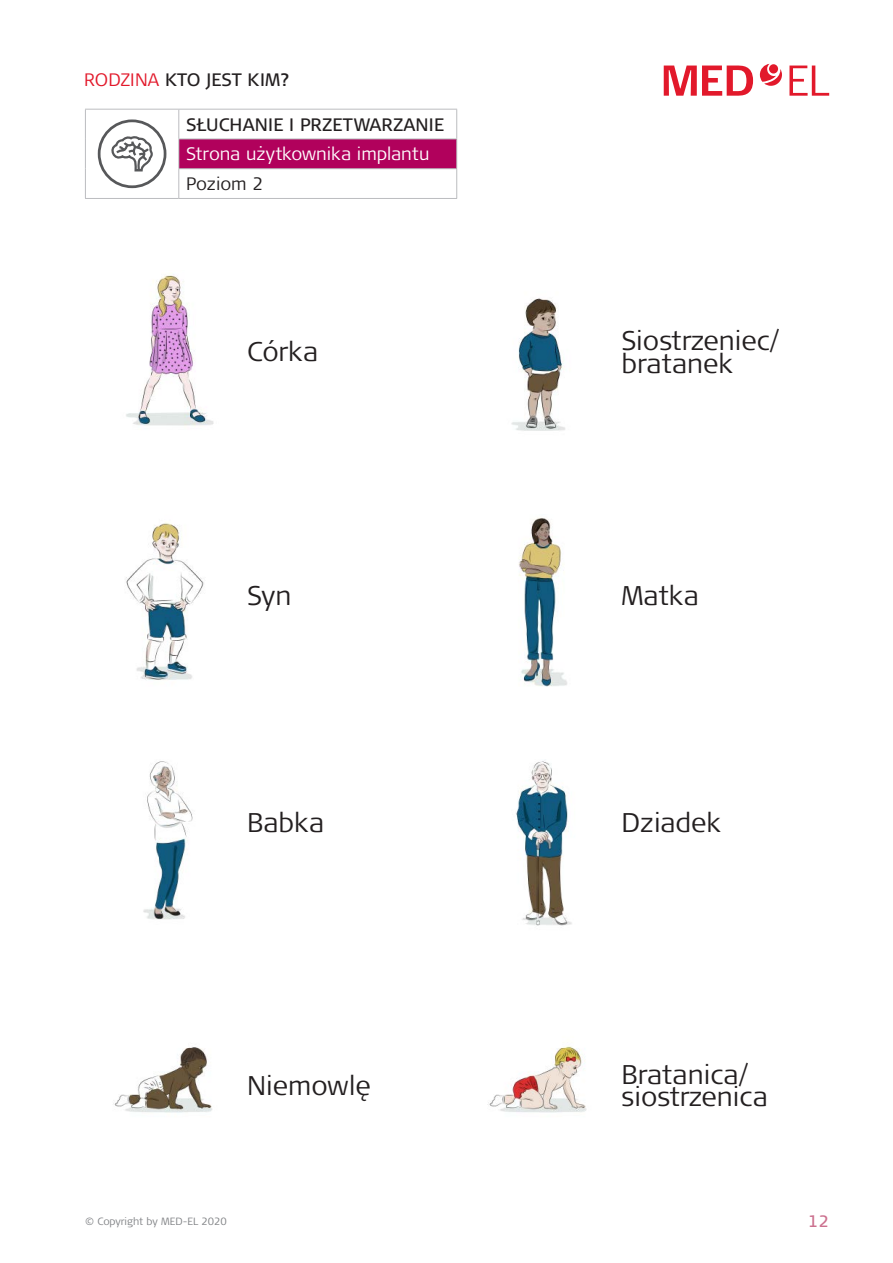
<style>
.page{position:relative;width:893px;height:1263px;background:#fff}
.page>*{position:absolute;margin:0;border:0;box-sizing:border-box;transform-origin:0 0}
.Body_table{font:300 27px/22.5px "Signa Pro";color:#231f20}
.Body_table-2{font:18px "Signa Pro";letter-spacing:.01em;color:#231f20}
.Body_table-3{font:300 18px "Signa Pro";color:#fff}
.Body_table-4{font:300 18px "Signa Pro";color:#231f20}
.t1{font:16.5px "Signa Pro";color:#cc718f}
.t2{font:300 10.5px "Signa Pro";color:#808285}
.s1{font-weight:300;color:#e2192b}
</style>
<div class="page">
<svg style="left:760px;top:64px;width:22px;height:22px"></svg>
<div style="left:769px;top:64px;width:9px;height:10px;background:#e2192b;border-radius:50%"></div>
<svg style="left:789px;top:66px;width:40px;height:30px"></svg>
<svg style="left:664px;top:65px;width:89px;height:31px"></svg>
<div style="left:179px;top:139px;width:278px;height:30px;background:#b1015c"></div>
<hr style="left:85px;top:198px;width:94px;height:1px;background:#bcbdc0">
<hr style="left:85px;top:109px;width:94px;height:1px;background:#bcbdc0">
<svg style="left:85px;top:110px;width:1px;height:29px"></svg>
<hr style="left:85px;top:139px;width:1px;height:30px;background:#bcbdc0">
<svg style="left:85px;top:169px;width:1px;height:29px"></svg>
<hr style="left:179px;top:109px;width:278px;height:1px;background:#bcbdc0">
<hr style="left:178px;top:139px;width:279px;height:1px;background:#bcbdc0">
<hr style="left:178px;top:168px;width:279px;height:1px;background:#bcbdc0">
<svg style="left:178px;top:110px;width:1px;height:88px"></svg>
<svg style="left:456px;top:110px;width:1px;height:88px"></svg>
<hr style="left:179px;top:198px;width:278px;height:1px;background:#bcbdc0">
<div style="left:98px;top:119px;width:68px;height:69px;border:3px solid #57585a;border-radius:50%"></div>
<svg style="left:111px;top:136px;width:42px;height:36px"></svg>
<img style="left:126px;top:275px;width:88px;height:151px">
<img style="left:511px;top:298px;width:54px;height:133px">
<img style="left:126px;top:522px;width:78px;height:158px">
<img style="left:518px;top:518px;width:49px;height:168px">
<img style="left:143px;top:761px;width:50px;height:159px">
<img style="left:516px;top:760px;width:56px;height:166px">
<img style="left:113px;top:1047px;width:99px;height:66px">
<img style="left:487px;top:1046px;width:100px;height:67px">
<p class="Body_table-2" style="left:84px;top:68px;width:207px"><span class="s1">RODZINA</span> KTO JEST KIM?</p>
<p class="Body_table-2" style="left:186px;top:112px;width:259px">SŁUCHANIE I PRZETWARZANIE</p>
<p class="Body_table-3" style="left:186px;top:142px;width:245px">Strona użytkownika implantu</p>
<p class="Body_table-4" style="left:186px;top:171px;width:79px">Poziom 2</p>
<p class="Body_table" style="left:247px;top:339px;width:72px">Córka</p>
<p class="Body_table" style="left:621px;top:328px;width:159px">Siostrzeniec/ bratanek</p>
<p class="Body_table" style="left:247px;top:583px;width:46px">Syn</p>
<p class="Body_table" style="left:621px;top:583px;width:79px">Matka</p>
<p class="Body_table" style="left:247px;top:810px;width:79px">Babka</p>
<p class="Body_table" style="left:621px;top:810px;width:101px">Dziadek</p>
<p class="Body_table" style="left:247px;top:1072px;width:125px">Niemowlę</p>
<p class="Body_table" style="left:621px;top:1062px;width:148px">Bratanica/ siostrzenica</p>
<p class="t2" style="left:85px;top:1214px;width:143px">© Copyright by MED-EL 2020</p>
<p class="t1" style="left:808px;top:1210px;width:22px">12</p>
</div>
